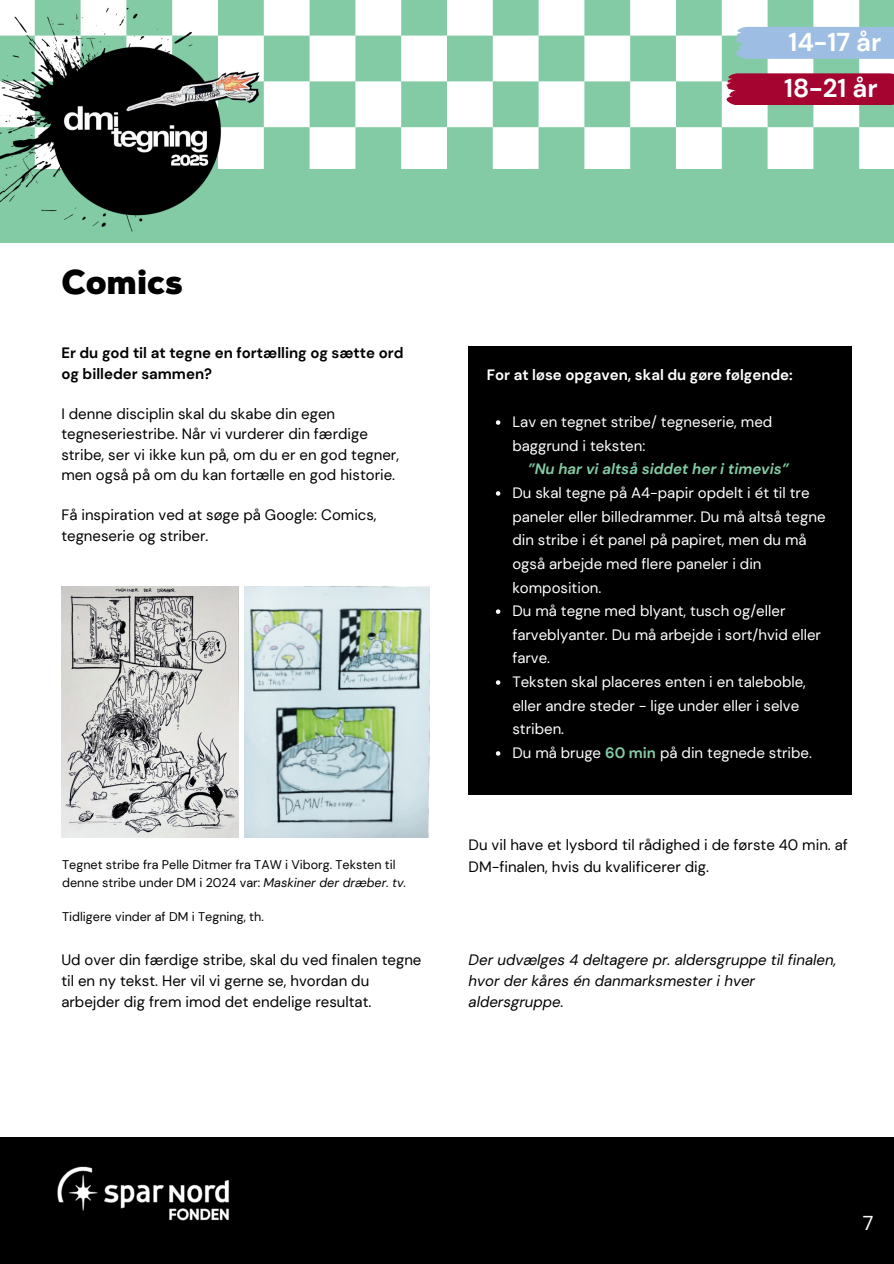
<style>
.page{position:relative;width:894px;height:1264px;background:#fff}
.page>*{position:absolute;margin:0;border:0;box-sizing:border-box;transform-origin:0 0}
.t1{font:900 34.5px "Nexa";color:#000}
.t2{font:700 25.8px "DM Sans";color:#fff}
.t3{font:20.1px "DM Sans";color:#fff}
.t4{font:15px/20.2px "DM Sans";color:#000}
.t5{font:15px/23.7px "DM Sans";color:#fff}
.t6{font:italic 15px/21.3px "DM Sans";color:#000}
.t7{font:700 15px/20.2px "DM Sans";color:#000}
.t8{font:700 15px "DM Sans";color:#fff}
.t9{font:italic 700 15px "DM Sans";color:#83cba5}
.t10{font:12.6px/17.9px "DM Sans";color:#000}
.s1{font-style:italic}
.s2{font-weight:700;color:#83cba5}
</style>
<div class="page">
<img style="left:0;top:0;width:893px;height:169px">
<div style="left:0;top:1136px;width:893px;height:127px;background:#000"></div>
<div style="left:0;top:169px;width:893px;height:74px;background:#83cba5"></div>
<div style="left:468px;top:346px;width:383px;height:449px;background:#000"></div>
<svg style="left:722px;top:73px;width:171px;height:32px;background:#a71039"></svg>
<div style="left:731px;top:27px;width:162px;height:31px;background:#9ebde2"></div>
<img style="left:1px;top:0;width:272px;height:232px">
<img style="left:57px;top:1166px;width:172px;height:55px">
<img style="left:61px;top:586px;width:177px;height:251px">
<svg style="left:495px;top:420px;width:5px;height:5px"></svg>
<svg style="left:495px;top:491px;width:5px;height:4px"></svg>
<svg style="left:495px;top:609px;width:5px;height:5px"></svg>
<svg style="left:495px;top:680px;width:5px;height:4px"></svg>
<svg style="left:495px;top:751px;width:5px;height:4px"></svg>
<img style="left:244px;top:586px;width:185px;height:251px">
<h2 class="t2" style="left:788px;top:26px;width:94px">14-17 år</h2>
<h2 class="t2" style="left:783px;top:71px;width:95px">18-21 år</h2>
<h1 class="t1" style="left:61px;top:260px;width:123px">Comics</h1>
<p class="t7" style="left:61px;top:343px;width:343px">Er du god til at tegne en fortælling og sætte ord og billeder sammen?</p>
<p class="t4" style="left:61px;top:404px;width:339px">I denne disciplin skal du skabe din egen tegneseriestribe. Når vi vurderer din færdige stribe, ser vi ikke kun på, om du er en god tegner, men også på om du kan fortælle en god historie.</p>
<p class="t4" style="left:61px;top:505px;width:317px">Få inspiration ved at søge på Google: Comics, tegneserie og striber.</p>
<p class="t10" style="left:62px;top:855px;width:345px">Tegnet stribe fra Pelle Ditmer fra TAW i Viborg. Teksten til denne stribe under DM i 2024 var: <span class="s1">Maskiner der dræber. tv.</span></p>
<p class="t10" style="left:62px;top:908px;width:203px">Tidligere vinder af DM i Tegning, th.</p>
<p class="t4" style="left:61px;top:948px;width:361px;line-height:21.3px">Ud over din færdige stribe, skal du ved finalen tegne til en ny tekst. Her vil vi gerne se, hvordan du arbejder dig frem imod det endelige resultat.</p>
<p class="t8" style="left:486px;top:365px;width:307px">For at løse opgaven, skal du gøre følgende:</p>
<p class="t5" style="left:512px;top:410px;width:261px">Lav en tegnet stribe/ tegneserie, med baggrund i teksten:</p>
<p class="t9" style="left:527px;top:459px;width:262px">”Nu har vi altså siddet her i timevis”</p>
<p class="t5" style="left:512px;top:481px;width:314px">Du skal tegne på A4-papir opdelt i ét til tre paneler eller billedrammer. Du må altså tegne din stribe i ét panel på papiret, men du må også arbejde med flere paneler i din komposition.<br>Du må tegne med blyant, tusch og/eller farveblyanter. Du må arbejde i sort/hvid eller farve.<br>Teksten skal placeres enten i en taleboble, eller andre steder - lige under eller i selve striben.<br>Du må bruge <span class="s2">60 min</span> på din tegnede stribe.</p>
<p class="t4" style="left:468px;top:834px;width:380px;line-height:21.3px">Du vil have et lysbord til rådighed i de første 40 min. af<br>DM-finalen, hvis du kvalificerer dig.</p>
<p class="t6" style="left:468px;top:948px;width:369px">Der udvælges 4 deltagere pr. aldersgruppe til finalen, hvor der kåres én danmarksmester i hver aldersgruppe.</p>
<h3 class="t3" style="left:862px;top:1210px;width:12px">7</h3>
</div>
